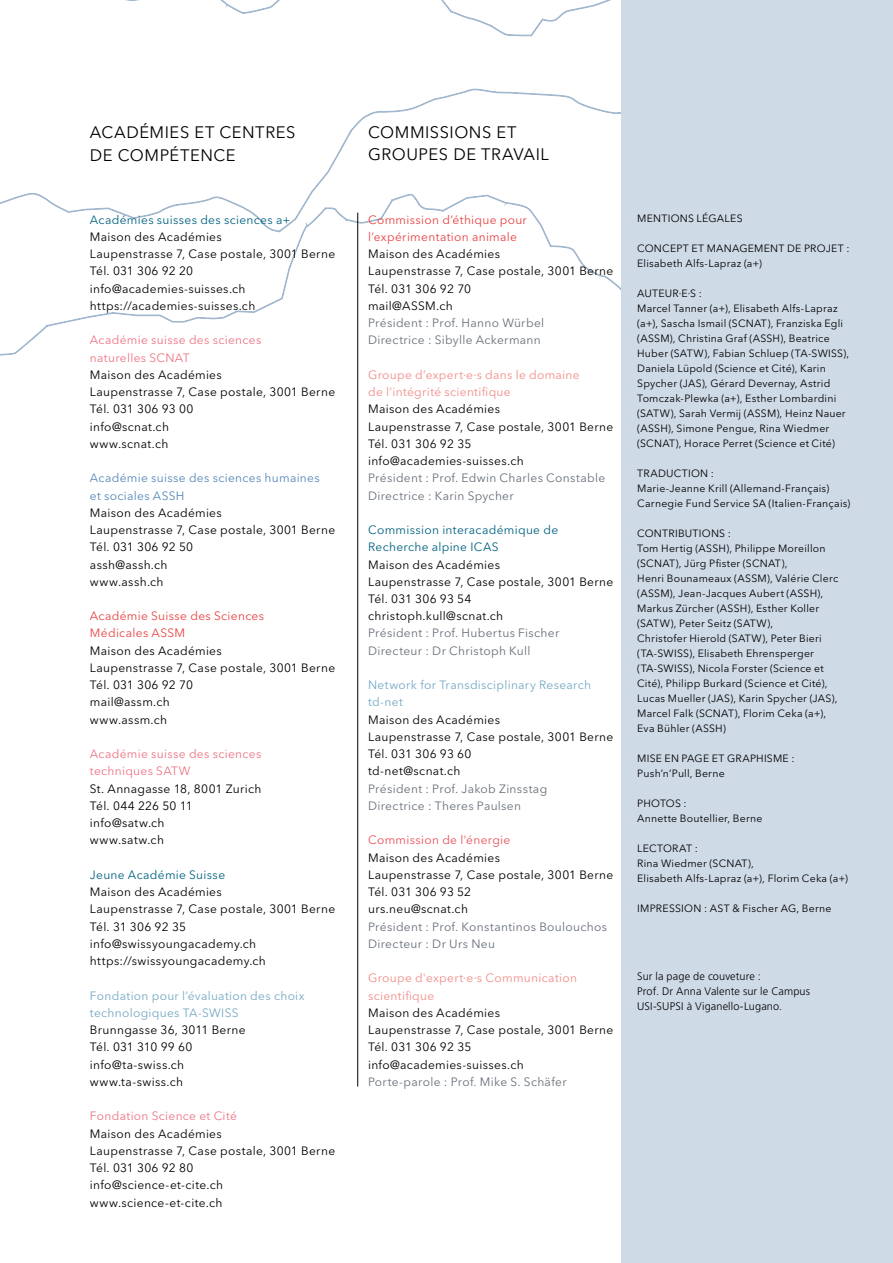
<style>
.page{position:relative;width:893px;height:1263px;background:#fff}
.page>*{position:absolute;margin:0;border:0;box-sizing:border-box;transform-origin:0 0}
.t1{font:16.5px/22.5px "Avenir Next LT Pro";letter-spacing:.035em;color:#000}
.t2{font:12px/17.2px "Avenir Next LT Pro";letter-spacing:.025em;color:#000}
.t3{font:12px/17.2px "Avenir Next LT Pro";letter-spacing:.025em;color:#68707a}
.t4{font:12px/17.2px "Avenir Next LT Pro";letter-spacing:.025em;color:#ee7483}
.t5{font:12px/17.2px "Avenir Next LT Pro";letter-spacing:.025em;color:#f18d88}
.t6{font:12px/17.2px "Avenir Next LT Pro";letter-spacing:.025em;color:#76a9c4}
.t7{font:12px/17.2px "Avenir Next LT Pro";letter-spacing:.025em;color:#006281}
.t8{font:12px/17.2px "Avenir Next LT Pro";letter-spacing:.025em;color:#e84242}
.t9{font:12px/17.2px "Avenir Next LT Pro";letter-spacing:.025em;color:#5687ba}
.t10{font:12px "Avenir Next LT Pro";letter-spacing:.025em;color:#ea515a}
.t11{font:300 10.95px/15px "Frutiger LT Std";letter-spacing:.01em;color:#000}
.t12{font:10.5px/15px "Avenir Next LT Pro";letter-spacing:.02em;color:#000}
</style>
<div class="page">
<svg style="left:0;top:198px;width:621px;height:257px"></svg>
<svg style="left:13px;top:0;width:608px;height:198px"></svg>
<div style="left:621px;top:0;width:272px;height:1263px;background:#cfdae7"></div>
<hr style="left:357px;top:213px;width:1px;height:873px;background:#000">
<h1 class="t1" style="left:90px;top:121px;width:207px">ACADÉMIES ET CENTRES<br>DE COMPÉTENCE</h1>
<p class="t7" style="left:90px;top:211px;width:202px">Académies suisses des sciences a+</p>
<p class="t2" style="left:90px;top:228px;width:247px">Maison des Académies<br>Laupenstrasse 7, Case postale, 3001 Berne<br>Tél. 031 306 92 20 info@academies-suisses.ch https://academies-suisses.ch</p>
<p class="t4" style="left:90px;top:331px;width:173px">Académie suisse des sciences naturelles SCNAT</p>
<p class="t2" style="left:90px;top:366px;width:247px">Maison des Académies<br>Laupenstrasse 7, Case postale, 3001 Berne<br>Tél. 031 306 93 00<br>info@scnat.ch<br>www.scnat.ch</p>
<p class="t9" style="left:90px;top:469px;width:231px">Académie suisse des sciences humaines et sociales ASSH</p>
<p class="t2" style="left:90px;top:504px;width:247px">Maison des Académies<br>Laupenstrasse 7, Case postale, 3001 Berne<br>Tél. 031 306 92 50<br>assh@assh.ch<br>www.assh.ch</p>
<p class="t8" style="left:90px;top:607px;width:176px">Académie Suisse des Sciences<br>Médicales ASSM</p>
<p class="t2" style="left:90px;top:642px;width:247px">Maison des Académies<br>Laupenstrasse 7, Case postale, 3001 Berne<br>Tél. 031 306 92 70<br>mail@assm.ch<br>www.assm.ch</p>
<p class="t4" style="left:90px;top:745px;width:173px">Académie suisse des sciences techniques SATW</p>
<p class="t2" style="left:90px;top:780px;width:173px">St. Annagasse 18, 8001 Zurich<br>Tél. 044 226 50 11 info@satw.ch<br>www.satw.ch</p>
<p class="t7" style="left:90px;top:866px;width:137px">Jeune Académie Suisse</p>
<p class="t2" style="left:90px;top:883px;width:247px">Maison des Académies<br>Laupenstrasse 7, Case postale, 3001 Berne<br>Tél. 31 306 92 35 info@swissyoungacademy.ch https://swissyoungacademy.ch</p>
<p class="t6" style="left:90px;top:987px;width:216px">Fondation pour l’évaluation des choix technologiques TA-SWISS</p>
<p class="t2" style="left:90px;top:1021px;width:157px">Brunngasse 36, 3011 Berne<br>Tél. 031 310 99 60 info@ta-swiss.ch www.ta-swiss.ch</p>
<p class="t4" style="left:90px;top:1108px;width:149px">Fondation Science et Cité</p>
<p class="t2" style="left:90px;top:1125px;width:247px">Maison des Académies<br>Laupenstrasse 7, Case postale, 3001 Berne<br>Tél. 031 306 92 80<br>info@science-et-cite.ch www.science-et-cite.ch</p>
<h1 class="t1" style="left:368px;top:121px;width:182px">COMMISSIONS ET<br>GROUPES DE TRAVAIL</h1>
<p class="t8" style="left:368px;top:211px;width:160px">Commission d’éthique pour l’expérimentation animale</p>
<p class="t2" style="left:368px;top:245px;width:247px">Maison des Académies<br>Laupenstrasse 7, Case postale, 3001 Berne<br>Tél. 031 306 92 70<br>mail@ASSM.ch</p>
<p class="t3" style="left:368px;top:314px;width:178px">Président : Prof. Hanno Würbel<br>Directrice : Sibylle Ackermann</p>
<p class="t5" style="left:368px;top:366px;width:213px">Groupe d’expert·e·s dans le domaine de l’intégrité scientifique</p>
<p class="t2" style="left:368px;top:400px;width:247px">Maison des Académies<br>Laupenstrasse 7, Case postale, 3001 Berne<br>Tél. 031 306 92 35 info@academies-suisses.ch</p>
<p class="t3" style="left:368px;top:469px;width:239px">Président : Prof. Edwin Charles Constable<br>Directrice : Karin Spycher</p>
<p class="t7" style="left:368px;top:521px;width:192px">Commission interacadémique de<br>Recherche alpine ICAS</p>
<p class="t2" style="left:368px;top:556px;width:247px">Maison des Académies<br>Laupenstrasse 7, Case postale, 3001 Berne<br>Tél. 031 306 93 54<br>christoph.kull@scnat.ch</p>
<p class="t3" style="left:368px;top:625px;width:193px">Président : Prof. Hubertus Fischer<br>Directeur : Dr Christoph Kull</p>
<p class="t6" style="left:368px;top:676px;width:225px">Network for Transdisciplinary Research td-net</p>
<p class="t2" style="left:368px;top:711px;width:247px">Maison des Académies<br>Laupenstrasse 7, Case postale, 3001 Berne<br>Tél. 031 306 93 60<br>td-net@scnat.ch</p>
<p class="t3" style="left:368px;top:780px;width:181px">Président : Prof. Jakob Zinsstag<br>Directrice : Theres Paulsen</p>
<p class="t10" style="left:368px;top:833px;width:144px">Commission de l'énergie</p>
<p class="t2" style="left:368px;top:849px;width:247px">Maison des Académies<br>Laupenstrasse 7, Case postale, 3001 Berne<br>Tél. 031 306 93 52<br>urs.neu@scnat.ch</p>
<p class="t3" style="left:368px;top:918px;width:240px">Président : Prof. Konstantinos Boulouchos<br>Directeur : Dr Urs Neu</p>
<p class="t5" style="left:368px;top:970px;width:210px">Groupe d'expert·e·s Communication scientifique</p>
<p class="t2" style="left:368px;top:1004px;width:247px">Maison des Académies<br>Laupenstrasse 7, Case postale, 3001 Berne<br>Tél. 031 306 92 35 info@academies-suisses.ch</p>
<p class="t3" style="left:368px;top:1073px;width:200px">Porte-parole : Prof. Mike S. Schäfer</p>
<p class="t12" style="left:637px;top:211px;width:107px">MENTIONS LÉGALES</p>
<p class="t12" style="left:637px;top:241px;width:214px">CONCEPT ET MANAGEMENT DE PROJET :<br>Elisabeth Alfs-Lapraz (a+)</p>
<p class="t12" style="left:637px;top:286px;width:213px">AUTEUR·E·S :<br>Marcel Tanner (a+), Elisabeth Alfs-Lapraz (a+), Sascha Ismail (SCNAT), Franziska Egli (ASSM), Christina Graf (ASSH), Beatrice Huber (SATW), Fabian Schluep (TA-SWISS), Daniela Lüpold (Science et Cité), Karin Spycher (JAS), Gérard Devernay, Astrid Tomczak-Plewka (a+), Esther Lombardini (SATW), Sarah Vermij (ASSM), Heinz Nauer (ASSH), Simone Pengue, Rina Wiedmer (SCNAT), Horace Perret (Science et Cité)</p>
<p class="t12" style="left:637px;top:466px;width:215px">TRADUCTION :<br>Marie-Jeanne Krill (Allemand-Français)<br>Carnegie Fund Service SA (Italien-Français)</p>
<p class="t12" style="left:637px;top:526px;width:203px">CONTRIBUTIONS :<br>Tom Hertig (ASSH), Philippe Moreillon (SCNAT), Jürg Pfister (SCNAT),<br>Henri Bounameaux (ASSM), Valérie Clerc (ASSM), Jean-Jacques Aubert (ASSH), Markus Zürcher (ASSH), Esther Koller (SATW), Peter Seitz (SATW),<br>Christofer Hierold (SATW), Peter Bieri (TA-SWISS), Elisabeth Ehrensperger (TA-SWISS), Nicola Forster (Science et Cité), Philipp Burkard (Science et Cité), Lucas Mueller (JAS), Karin Spycher (JAS), Marcel Falk (SCNAT), Florim Ceka (a+), Eva Bühler (ASSH)</p>
<p class="t12" style="left:637px;top:751px;width:159px">MISE EN PAGE ET GRAPHISME :<br>Push’n’Pull, Berne</p>
<p class="t12" style="left:637px;top:796px;width:127px">PHOTOS :<br>Annette Boutellier, Berne</p>
<p class="t12" style="left:637px;top:841px;width:212px">LECTORAT :<br>Rina Wiedmer (SCNAT),<br>Elisabeth Alfs-Lapraz (a+), Florim Ceka (a+)</p>
<p class="t12" style="left:637px;top:901px;width:196px">IMPRESSION : AST &amp; Fischer AG, Berne</p>
<p class="t11" style="left:637px;top:968px;width:174px">Sur la page de couveture :<br>Prof. Dr Anna Valente sur le Campus<br>USI-SUPSI à Viganello-Lugano.</p>
</div>
